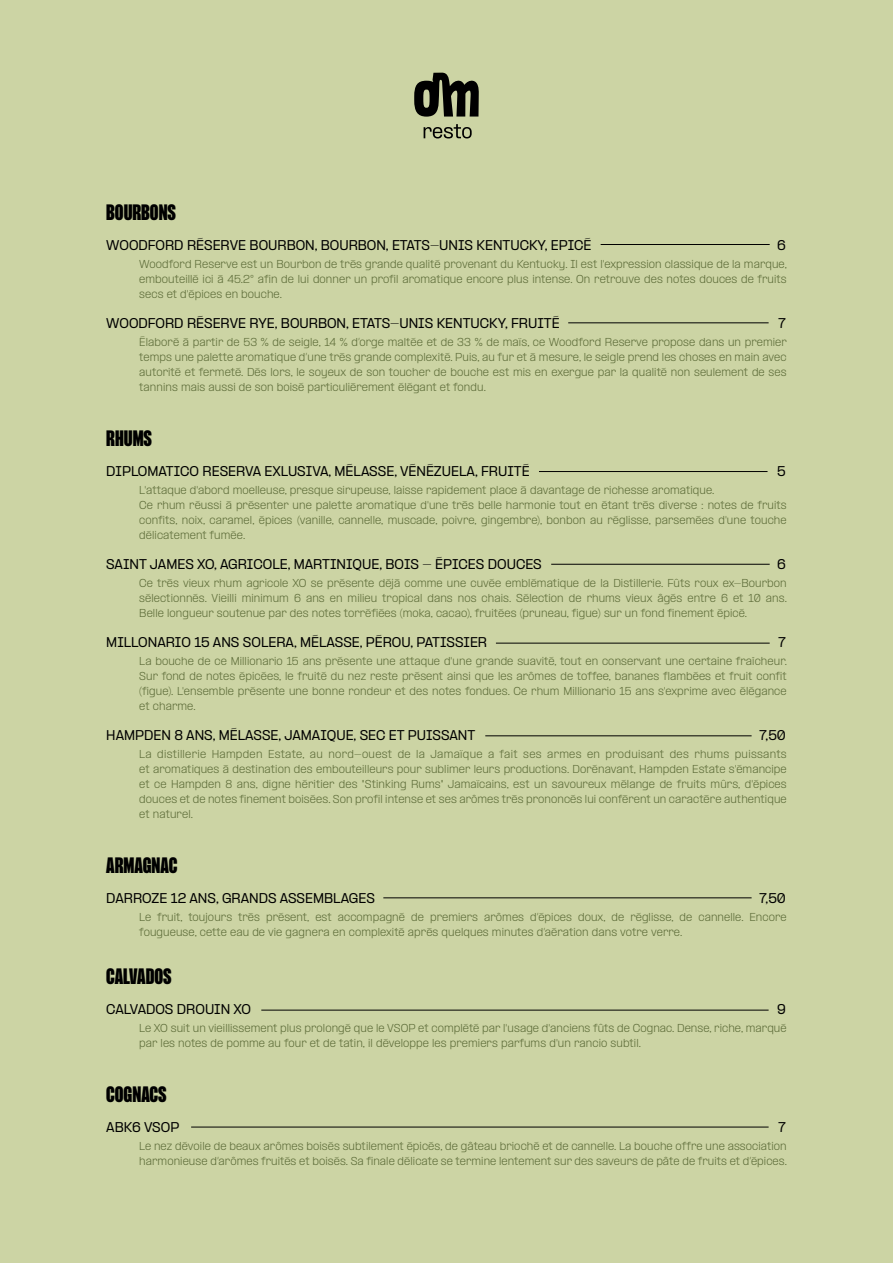
<style>
.page{position:relative;width:893px;height:1263px;background:#ccd4a4}
.page>*{position:absolute;margin:0;border:0;box-sizing:border-box;transform-origin:0 0}
.t1{font:900 condensed 19.5px "PP Formula";color:#000}
.t2{font:500 12px "PP Formula";color:#000}
.t3{font:300 9.75px/15px "PP Formula";letter-spacing:.01em;color:#5a6936;text-align:justify}
</style>
<div class="page">
<hr style="left:261px;top:1010px;width:508px;height:1px;background:#000">
<hr style="left:191px;top:1127px;width:578px;height:1px;background:#000">
<hr style="left:383px;top:897px;width:369px;height:1px;background:#000">
<hr style="left:485px;top:735px;width:267px;height:1px;background:#000">
<hr style="left:496px;top:643px;width:274px;height:1px;background:#000">
<hr style="left:551px;top:564px;width:219px;height:1px;background:#000">
<hr style="left:539px;top:471px;width:228px;height:1px;background:#000">
<svg style="left:414px;top:73px;width:65px;height:44px;background:#4c4f3d"></svg>
<svg style="left:424px;top:124px;width:48px;height:14px"></svg>
<hr style="left:568px;top:323px;width:201px;height:1px;background:#000">
<hr style="left:601px;top:244px;width:169px;height:1px;background:#000">
<p class="t1" style="left:106px;top:200px;width:71px">BOURBONS</p>
<p class="t2" style="left:106px;top:238px;width:487px">WOODFORD RÉSERVE BOURBON, BOURBON, ETATS-UNIS KENTUCKY, EPICÉ</p>
<p class="t2" style="left:777px;top:238px;width:10px">6</p>
<p class="t3" style="left:139px;top:257px;width:649px">Woodford Reserve est un Bourbon de très grande qualité provenant du Kentucky. Il est l'expression classique de la marque, embouteillé ici à 45.2° afin de lui donner un profil aromatique encore plus intense. On retrouve des notes douces de fruits secs et d'épices en bouche.</p>
<p class="t2" style="left:106px;top:316px;width:455px">WOODFORD RÉSERVE RYE, BOURBON, ETATS-UNIS KENTUCKY, FRUITÉ</p>
<p class="t2" style="left:778px;top:316px;width:9px">7</p>
<p class="t3" style="left:139px;top:335px;width:649px">Élaboré à partir de 53 % de seigle, 14 % d’orge maltée et de 33 % de maïs, ce Woodford Reserve propose dans un premier temps une palette aromatique d’une très grande complexité. Puis, au fur et à mesure, le seigle prend les choses en main avec autorité et fermeté. Dés lors, le soyeux de son toucher de bouche est mis en exergue par la qualité non seulement de ses tannins mais aussi de son boisé particulièrement élégant et fondu.</p>
<p class="t1" style="left:106px;top:426px;width:47px">RHUMS</p>
<p class="t2" style="left:106px;top:464px;width:425px">DIPLOMATICO RESERVA EXLUSIVA, MÉLASSE, VÉNÉZUELA, FRUITÉ</p>
<p class="t2" style="left:777px;top:464px;width:10px">5</p>
<p class="t3" style="left:139px;top:483px;width:577px">L'attaque d'abord moelleuse, presque sirupeuse, laisse rapidement place à davantage de richesse aromatique.</p>
<p class="t3" style="left:139px;top:498px;width:649px">Ce rhum réussi à présenter une palette aromatique d'une très belle harmonie tout en étant très diverse : notes de fruits confits, noix, caramel, épices (vanille, cannelle, muscade, poivre, gingembre), bonbon au réglisse, parsemées d'une touche délicatement fumée.</p>
<p class="t2" style="left:106px;top:557px;width:437px">SAINT JAMES XO, AGRICOLE, MARTINIQUE, BOIS - ÉPICES DOUCES</p>
<p class="t2" style="left:777px;top:557px;width:10px">6</p>
<p class="t3" style="left:139px;top:576px;width:649px">Ce très vieux rhum agricole XO se présente déjà comme une cuvée emblématique de la Distillerie. Fûts roux ex-Bourbon sélectionnés. Vieilli minimum 6 ans en milieu tropical dans nos chais. Sélection de rhums vieux âgés entre 6 et 10 ans.<br>Belle longueur soutenue par des notes torréfiées (moka, cacao), fruitées (pruneau, figue) sur un fond finement épicé.</p>
<p class="t2" style="left:106px;top:635px;width:382px">MILLONARIO 15 ANS SOLERA, MÉLASSE, PÉROU, PATISSIER</p>
<p class="t2" style="left:778px;top:635px;width:9px">7</p>
<p class="t3" style="left:139px;top:654px;width:649px">La bouche de ce Millionario 15 ans présente une attaque d'une grande suavité, tout en conservant une certaine fraîcheur.<br>Sur fond de notes épicées, le fruité du nez reste présent ainsi que les arômes de toffee, bananes flambées et fruit confit (figue). L'ensemble présente une bonne rondeur et des notes fondues. Ce rhum Millionario 15 ans s'exprime avec élégance et charme.</p>
<p class="t2" style="left:106px;top:728px;width:370px">HAMPDEN 8 ANS, MÉLASSE, JAMAIQUE, SEC ET PUISSANT</p>
<p class="t2" style="left:759px;top:728px;width:28px">7,50</p>
<p class="t3" style="left:139px;top:747px;width:649px">La distillerie Hampden Estate, au nord-ouest de la Jamaïque a fait ses armes en produisant des rhums puissants et aromatiques à destination des embouteilleurs pour sublimer leurs productions. Dorénavant, Hampden Estate s'émancipe et ce Hampden 8 ans, digne héritier des "Stinking Rums" Jamaïcains, est un savoureux mélange de fruits mûrs, d'épices douces et de notes finement boisées. Son profil intense et ses arômes très prononcés lui confèrent un caractère authentique et naturel.</p>
<p class="t1" style="left:106px;top:853px;width:73px">ARMAGNAC</p>
<p class="t2" style="left:106px;top:890px;width:270px">DARROZE 12 ANS, GRANDS ASSEMBLAGES</p>
<p class="t2" style="left:759px;top:890px;width:28px">7,50</p>
<p class="t3" style="left:139px;top:909px;width:649px">Le fruit, toujours très présent, est accompagné de premiers arômes d’épices doux, de réglisse, de cannelle. Encore fougueuse, cette eau de vie gagnera en complexité après quelques minutes d’aération dans votre verre.</p>
<p class="t1" style="left:106px;top:965px;width:67px">CALVADOS</p>
<p class="t2" style="left:106px;top:1002px;width:146px">CALVADOS DROUIN XO</p>
<p class="t2" style="left:777px;top:1002px;width:10px">9</p>
<p class="t3" style="left:139px;top:1021px;width:649px">Le XO suit un vieillissement plus prolongé que le VSOP et complété par l'usage d'anciens fûts de Cognac. Dense, riche, marqué par les notes de pomme au four et de tatin, il développe les premiers parfums d'un rancio subtil.</p>
<p class="t1" style="left:106px;top:1082px;width:62px">COGNACS</p>
<p class="t2" style="left:106px;top:1120px;width:74px">ABK6 VSOP</p>
<p class="t2" style="left:778px;top:1120px;width:9px">7</p>
<p class="t3" style="left:139px;top:1139px;width:649px">Le nez dévoile de beaux arômes boisés subtilement épicés, de gâteau brioché et de cannelle. La bouche offre une association harmonieuse d’arômes fruités et boisés. Sa finale délicate se termine lentement sur des saveurs de pâte de fruits et d’épices.</p>
</div>
